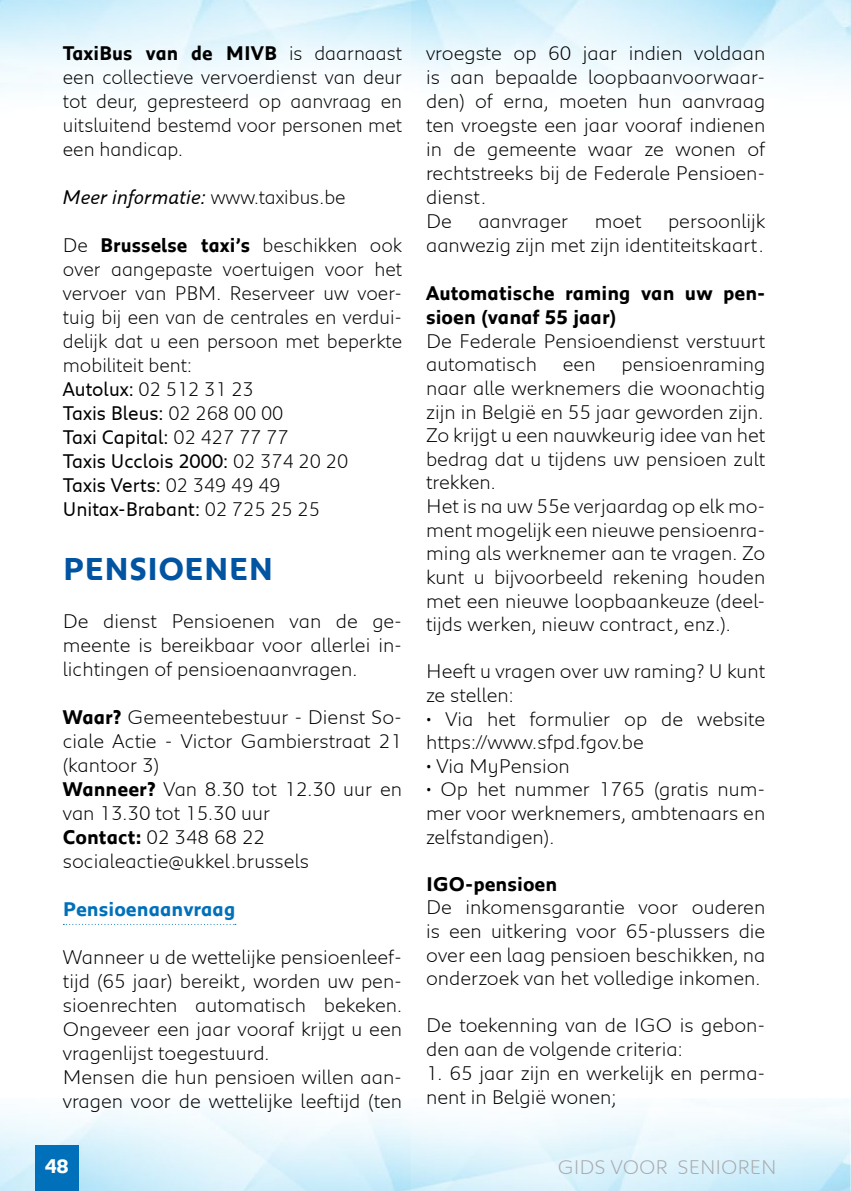
<style>
.page{position:relative;width:851px;height:1191px;background:#fff}
.page>*{position:absolute;margin:0;border:0;box-sizing:border-box;transform-origin:0 0}
.t1{font:700 32px "Peugeot";color:#0054a2}
.t2{font:300 20px/24px "Peugeot";color:#000}
.t3{font:700 20px/24px "Peugeot";color:#000}
.t4{font:italic 20px "Peugeot";color:#000}
.t5{font:300 20px "Peugeot";color:#a7a9ac}
.t6{font:700 20px "Peugeot";color:#0070bb}
.t7{font:700 20px "Peugeot";color:#fff}
.s1{font-weight:700}
.s2{font-weight:300;font-style:normal}
.s3{font-weight:400}
</style>
<div class="page">
<div style="left:35px;top:1145px;width:44px;height:46px;background:#0070bb"></div>
<svg style="left:63px;top:924px;width:173px;height:1px"></svg>
<p class="t2" style="left:63px;top:41px;width:341px;text-align:justify"><span class="s1">TaxiBus van de MIVB</span> is daarnaast een collectieve vervoerdienst van deur tot deur, gepresteerd op aanvraag en uitsluitend bestemd voor personen met een handicap.</p>
<p class="t4" style="left:63px;top:186px;width:284px">Meer informatie: <span class="s2">www.taxibus.be</span></p>
<p class="t2" style="left:63px;top:233px;width:341px">De <span class="s1">Brusselse taxi’s</span> beschikken ook over aangepaste voertuigen voor het vervoer van PBM. Reserveer uw voer&shy;tuig bij een van de centrales en verdui&shy;delijk dat u een persoon met beperkte mobiliteit bent:<br><span class="s3">Autolux:</span> 02 512 31 23<br><span class="s3">Taxis Bleus:</span> 02 268 00 00<br><span class="s3">Taxi Capital:</span> 02 427 77 77<br><span class="s3">Taxis Ucclois 2000:</span> 02 374 20 20<br><span class="s3">Taxis Verts:</span> 02 349 49 49<br><span class="s3">Unitax-Brabant:</span> 02 725 25 25</p>
<h1 class="t1" style="left:63px;top:551px;width:212px">PENSIOENEN</h1>
<p class="t2" style="left:63px;top:609px;width:341px;text-align:justify">De dienst Pensioenen van de ge&shy;meente is bereikbaar voor allerlei in&shy;lichtingen of pensioenaanvragen.</p>
<p class="t2" style="left:63px;top:705px;width:341px"><span class="s1">Waar?</span> Gemeentebestuur - Dienst So&shy;ciale Actie - Victor Gambierstraat 21 (kantoor 3)<br><span class="s1">Wanneer?</span> Van 8.30 tot 12.30 uur en van 13.30 tot 15.30 uur<br><span class="s1">Contact:</span> 02 348 68 22 socialeactie@ukkel.brussels</p>
<p class="t6" style="left:63px;top:898px;width:174px">Pensioenaanvraag</p>
<p class="t2" style="left:63px;top:945px;width:341px">Wanneer u de wettelijke pensioenleef&shy;tijd (65 jaar) bereikt, worden uw pen&shy;sioenrechten automatisch bekeken.<br>Ongeveer een jaar vooraf krijgt u een vragenlijst toegestuurd.<br>Mensen die hun pensioen willen aan&shy;vragen voor de wettelijke leeftijd (ten</p>
<p class="t2" style="left:426px;top:41px;width:341px">vroegste op 60 jaar indien voldaan is aan bepaalde loopbaanvoorwaar&shy;den) of erna, moeten hun aanvraag ten vroegste een jaar vooraf indienen in de gemeente waar ze wonen of rechtstreeks bij de Federale Pensioen&shy;dienst.<br>De</p>
<p class="t2" style="left:426px;top:209px;width:341px;text-align:right">persoonlijk<br>aanwezig zijn met zijn identiteitskaart.</p>
<p class="t3" style="left:426px;top:282px;width:341px">Automatische raming van uw pen&shy;sioen (vanaf 55 jaar)</p>
<p class="t2" style="left:426px;top:329px;width:341px">De Federale Pensioendienst verstuurt automatisch</p>
<p class="t2" style="left:478px;top:209px;width:91px">aanvrager</p>
<p class="t2" style="left:594px;top:209px;width:48px">moet</p>
<p class="t2" style="left:426px;top:353px;width:341px;text-indent:195px">pensioenraming naar alle werknemers die woonachtig zijn in België en 55 jaar geworden zijn.<br>Zo krijgt u een nauwkeurig idee van het bedrag dat u tijdens uw pensioen zult trekken.<br>Het is na uw 55e verjaardag op elk mo&shy;ment mogelijk een nieuwe pensioenra&shy;ming als werknemer aan te vragen. Zo kunt u bijvoorbeeld rekening houden met een nieuwe loopbaankeuze (deel&shy;tijds werken, nieuw contract, enz.).</p>
<p class="t2" style="left:426px;top:660px;width:341px">Heeft u vragen over uw raming? U kunt ze stellen:</p>
<p class="t2" style="left:426px;top:707px;width:341px">• Via het formulier op de website https://www.sfpd.fgov.be</p>
<p class="t2" style="left:426px;top:754px;width:145px">• Via MyPension</p>
<p class="t2" style="left:426px;top:778px;width:341px;text-align:justify">• Op het nummer 1765 (gratis num&shy;mer voor werknemers, ambtenaars en zelfstandigen).</p>
<p class="t3" style="left:426px;top:872px;width:133px">IGO-pensioen</p>
<p class="t2" style="left:426px;top:896px;width:341px;text-align:justify">De inkomensgarantie voor ouderen is een uitkering voor 65-plussers die over een laag pensioen beschikken, na onderzoek van het volledige inkomen.</p>
<p class="t2" style="left:426px;top:1014px;width:341px">De toekenning van de IGO is gebon&shy;den aan de volgende criteria:</p>
<p class="t2" style="left:426px;top:1061px;width:341px">1. 65 jaar zijn en werkelijk en perma&shy;nent in België wonen;</p>
<p class="t2" style="left:562px;top:353px;width:34px">een</p>
<p class="t7" style="left:45px;top:1155px;width:25px">48</p>
<p class="t5" style="left:558px;top:1155px;width:220px">GIDS VOOR SENIOREN</p>
</div>
